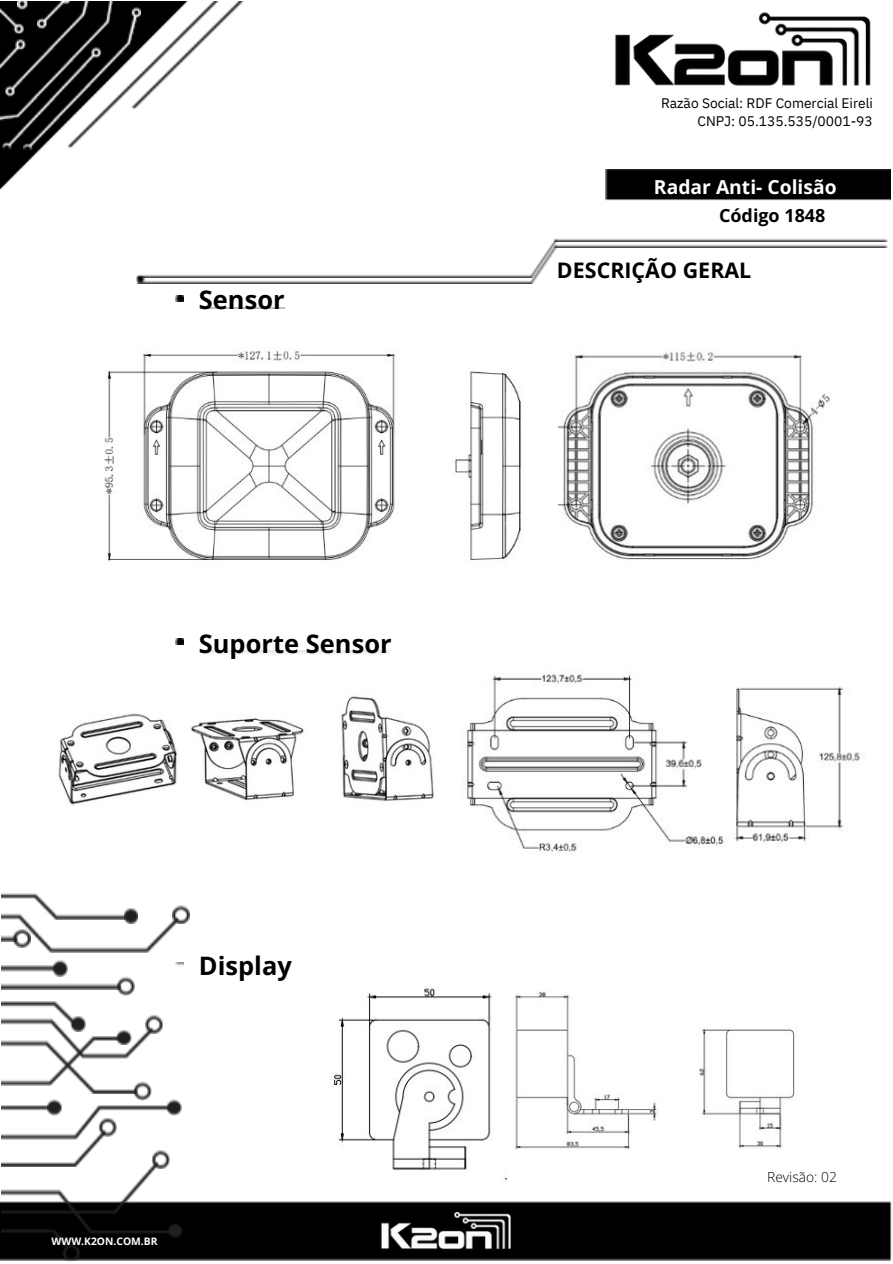
<style>
.page{position:relative;width:893px;height:1264px;background:#fff}
.page>*{position:absolute;margin:0;border:0;box-sizing:border-box;transform-origin:0 0}
.t1{font:700 25.5px "Open Sans";color:#000}
.t2{font:700 21.45px "Open Sans";color:#000}
.t3{font:700 19.2px "Open Sans";color:#fff}
.t4{font:700 18px "Open Sans";color:#000}
.t5{font:13.8px/18px "IBM Plex Sans";color:#000;text-align:right}
.t6{font:300 13.8px "Open Sans";color:#000}
.t7{font:700 10.35px "Open Sans";color:#fff}
</style>
<div class="page">
<img style="left:0;top:122px;width:38px;height:67px">
<img style="left:1px;top:48px;width:23px;height:102px">
<img style="left:4px;top:1px;width:63px;height:96px">
<img style="left:24px;top:7px;width:43px;height:145px">
<img style="left:0;top:1201px;width:891px;height:59px">
<img style="left:379px;top:1210px;width:133px;height:40px">
<img style="left:615px;top:12px;width:256px;height:74px">
<img style="left:67px;top:1px;width:65px;height:148px">
<img style="left:132px;top:1px;width:112px;height:109px">
<img style="left:1px;top:893px;width:55px;height:20px">
<img style="left:1px;top:913px;width:177px;height:39px">
<img style="left:1px;top:935px;width:12px;height:6px">
<img style="left:1px;top:983px;width:116px;height:6px">
<img style="left:1px;top:965px;width:51px;height:6px">
<img style="left:1px;top:1001px;width:70px;height:17px">
<img style="left:1px;top:1018px;width:152px;height:29px">
<img style="left:1px;top:1036px;width:116px;height:4px">
<img style="left:1px;top:1040px;width:137px;height:53px">
<img style="left:1px;top:1105px;width:165px;height:32px">
<img style="left:1px;top:1129px;width:105px;height:31px">
<img style="left:1px;top:1201px;width:170px;height:32px">
<img style="left:1px;top:1160px;width:158px;height:54px">
<img style="left:1px;top:1227px;width:68px;height:23px">
<img style="left:124px;top:908px;width:14px;height:15px">
<img style="left:52px;top:960px;width:15px;height:16px">
<img style="left:70px;top:1016px;width:15px;height:15px">
<img style="left:117px;top:1030px;width:15px;height:14px">
<img style="left:166px;top:1099px;width:15px;height:16px">
<img style="left:48px;top:1099px;width:15px;height:16px">
<img style="left:151px;top:1150px;width:18px;height:18px">
<img style="left:99px;top:1118px;width:18px;height:18px">
<img style="left:145px;top:1015px;width:18px;height:18px">
<img style="left:133px;top:1081px;width:18px;height:19px">
<img style="left:63px;top:1242px;width:18px;height:18px">
<img style="left:117px;top:977px;width:18px;height:18px">
<img style="left:13px;top:929px;width:17px;height:18px">
<img style="left:172px;top:905px;width:17px;height:18px">
<img style="left:168px;top:1221px;width:14px;height:17px">
<img style="left:145px;top:280px;width:386px;height:4px">
<img style="left:531px;top:278px;width:6px;height:6px">
<img style="left:558px;top:244px;width:329px;height:4px">
<img style="left:138px;top:274px;width:393px;height:4px">
<img style="left:531px;top:239px;width:27px;height:39px">
<img style="left:555px;top:238px;width:332px;height:4px">
<svg style="left:136px;top:276px;width:9px;height:8px"></svg>
<img style="left:605px;top:169px;width:285px;height:32px">
<img style="left:558px;top:351px;width:272px;height:209px">
<img style="left:104px;top:350px;width:417px;height:212px">
<img style="left:467px;top:674px;width:393px;height:181px">
<img style="left:58px;top:696px;width:376px;height:109px">
<img style="left:515px;top:991px;width:280px;height:158px">
<img style="left:334px;top:988px;width:172px;height:192px">
<svg style="left:175px;top:962px;width:8px;height:4px"></svg>
<svg style="left:175px;top:295px;width:8px;height:6px"></svg>
<svg style="left:175px;top:638px;width:8px;height:6px"></svg>
<img style="left:200px;top:307px;width:85px;height:1px">
<p class="t1" style="left:199px;top:282px;width:87px">Sensor</p>
<p class="t1" style="left:199px;top:625px;width:194px">Suporte Sensor</p>
<p class="t1" style="left:199px;top:947px;width:94px">Display</p>
<p class="t7" style="left:51px;top:1234px;width:108px">WWW.K2ON.COM.BR</p>
<p class="t5" style="left:661px;top:94px;width:213px">Razão Social: RDF Comercial Eireli<br>CNPJ: 05.135.535/0001-93</p>
<p class="t3" style="left:654px;top:174px;width:184px">Radar Anti- Colisão</p>
<p class="t4" style="left:719px;top:203px;width:108px">Código 1848</p>
<p class="t2" style="left:557px;top:255px;width:196px">DESCRIÇÃO GERAL</p>
<p class="t6" style="left:767px;top:1167px;width:71px">Revisão: 02</p>
</div>
